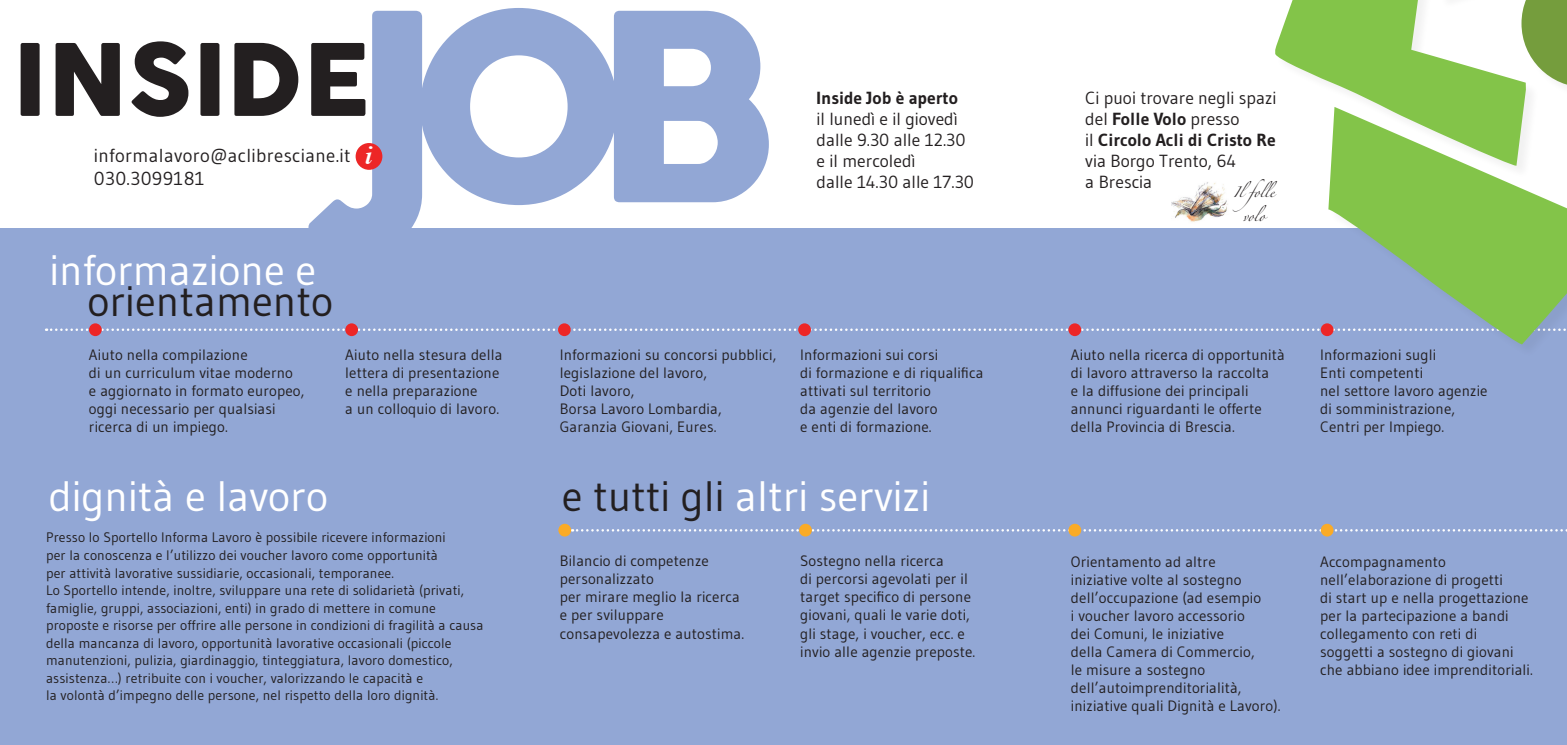
<style>
.page{position:relative;width:1567px;height:745px;background:#fff}
.page>*{position:absolute;margin:0;border:0;box-sizing:border-box;transform-origin:0 0}
.t1{font:257.62px "COCOGOOSE";color:#92a7d5}
.t2{font:98.12px "COCOGOOSE";color:#231f20}
.t3{font:42.5px "Gudea";color:#fff}
.t4{font:42.5px "Gudea";color:#231f20}
.t5{font:italic 700 25.88px "Times";color:#fff}
.t6{font:18.75px/22.5px "Gudea";letter-spacing:.02em;color:#231f20}
.t7{font:17.5px/21px "Gudea";color:#231f20}
.t8{font:700 17.5px "Gudea";color:#231f20}
.t9{font:15px/18px "Gudea";letter-spacing:.01em;color:#231f20}
.t10{font:13.75px/17.5px "Gudea";letter-spacing:.01em;color:#231f20}
.t11{font:9.62px "Zapfino";color:#231f20}
.s1{color:#231f20}
.s2{font-weight:700}
</style>
<div class="page">
<img style="left:1171px;top:182px;width:57px;height:40px">
<div style="left:0;top:228px;width:1566px;height:516px;background:#92a7d5"></div>
<svg style="left:46px;top:328px;width:1521px;height:3px"></svg>
<svg style="left:572px;top:528px;width:995px;height:3px"></svg>
<div style="left:1276px;top:0;width:290px;height:358px;background:#231f20;opacity:.06"></div>
<svg style="left:1328px;top:166px;width:238px;height:178px;fill:#83c449"></svg>
<svg style="left:1275px;top:0;width:291px;height:166px"></svg>
<div style="left:89px;top:323px;width:13px;height:13px;background:#ed2626;border-radius:50%"></div>
<div style="left:345px;top:323px;width:13px;height:13px;background:#ed2626;border-radius:50%"></div>
<div style="left:558px;top:323px;width:12px;height:13px;background:#ed2626;border-radius:50%"></div>
<div style="left:798px;top:323px;width:13px;height:13px;background:#ed2626;border-radius:50%"></div>
<div style="left:1068px;top:323px;width:13px;height:13px;background:#ed2626;border-radius:50%"></div>
<div style="left:1068px;top:523px;width:13px;height:13px;background:#faab27;border-radius:50%"></div>
<div style="left:1320px;top:323px;width:13px;height:13px;background:#ed2626;border-radius:50%"></div>
<div style="left:1320px;top:523px;width:13px;height:13px;background:#faab27;border-radius:50%"></div>
<div style="left:558px;top:523px;width:13px;height:13px;background:#faab27;border-radius:50%"></div>
<div style="left:799px;top:523px;width:12px;height:13px;background:#faab27;border-radius:50%"></div>
<div style="left:355px;top:143px;width:27px;height:27px;background:#ed2626;border-radius:50%"></div>
<h1 class="t1" style="left:327px;top:-86px;width:449px">JOB</h1>
<h2 class="t2" style="left:13px;top:6px;width:358px">INSIDE</h2>
<h3 class="t5" style="left:365px;top:131px;width:9px">i</h3>
<p class="t6" style="left:94px;top:144px;width:258px">informalavoro@aclibresciane.it<br>030.3099181</p>
<h3 class="t3" style="left:49px;top:243px;width:268px">informazione e</h3>
<h3 class="t4" style="left:87px;top:275px;width:247px">orientamento</h3>
<p class="t9" style="left:89px;top:345px;width:217px">Aiuto nella compilazione<br>di un curriculum vitae moderno<br>e aggiornato in formato europeo, oggi necessario per qualsiasi ricerca di un impiego.</p>
<p class="t9" style="left:345px;top:345px;width:159px">Aiuto nella stesura della lettera di presentazione e nella preparazione<br>a un colloquio di lavoro.</p>
<p class="t9" style="left:559px;top:345px;width:218px">Informazioni su concorsi pubblici, legislazione del lavoro,<br>Doti lavoro,<br>Borsa Lavoro Lombardia,<br>Garanzia Giovani, Eures.</p>
<p class="t8" style="left:816px;top:87px;width:143px">Inside Job è aperto</p>
<p class="t7" style="left:816px;top:108px;width:159px">il lunedì e il giovedì dalle 9.30 alle 12.30 e il mercoledì<br>dalle 14.30 alle 17.30</p>
<p class="t9" style="left:800px;top:345px;width:185px">Informazioni sui corsi<br>di formazione e di riqualifica attivati sul territorio<br>da agenzie del lavoro<br>e enti di formazione.</p>
<h3 class="t3" style="left:49px;top:470px;width:281px">dignità e lavoro</h3>
<h3 class="t3" style="left:562px;top:470px;width:370px"><span class="s1">e tutti gli</span> altri servizi</h3>
<p class="t10" style="left:46px;top:528px;width:439px">Presso lo Sportello Informa Lavoro è possibile ricevere informazioni<br>per la conoscenza e l’utilizzo dei voucher lavoro come opportunità<br>per attività lavorative sussidiarie, occasionali, temporanee.<br>Lo Sportello intende, inoltre, sviluppare una rete di solidarietà (privati, famiglie, gruppi, associazioni, enti) in grado di mettere in comune proposte e risorse per offrire alle persone in condizioni di fragilità a causa della mancanza di lavoro, opportunità lavorative occasionali (piccole manutenzioni, pulizia, giardinaggio, tinteggiatura, lavoro domestico, assistenza…) retribuite con i voucher, valorizzando le capacità e<br>la volontà d’impegno delle persone, nel rispetto della loro dignità.</p>
<p class="t9" style="left:559px;top:551px;width:186px">Bilancio di competenze personalizzato<br>per mirare meglio la ricerca e per sviluppare consapevolezza e autostima.</p>
<p class="t9" style="left:800px;top:551px;width:177px">Sostegno nella ricerca<br>di percorsi agevolati per il target specifico di persone giovani, quali le varie doti, gli stage, i voucher, ecc. e invio alle agenzie preposte.</p>
<p class="t7" style="left:1085px;top:87px;width:193px">Ci puoi trovare negli spazi del <span class="s2">Folle Volo</span> presso<br>il <span class="s2">Circolo Acli di Cristo Re </span>via Borgo Trento, 64<br>a Brescia</p>
<p class="t11" style="left:1232px;top:188px;width:49px">I lfo lle</p>
<p class="t11" style="left:1242px;top:211px;width:25px">volo</p>
<p class="t9" style="left:1070px;top:345px;width:215px">Aiuto nella ricerca di opportunità di lavoro attraverso la raccolta<br>e la diffusione dei principali annunci riguardanti le offerte della Provincia di Brescia.</p>
<p class="t9" style="left:1319px;top:345px;width:169px">Informazioni sugli<br>Enti competenti<br>nel settore lavoro agenzie di somministrazione,<br>Centri per lmpiego.</p>
<p class="t9" style="left:1070px;top:552px;width:211px">Orientamento ad altre<br>iniziative volte al sostegno dell’occupazione (ad esempio<br>i voucher lavoro accessorio<br>dei Comuni, le iniziative<br>della Camera di Commercio,<br>le misure a sostegno dell’autoimprenditorialità, iniziative quali Dignità e Lavoro).</p>
<p class="t9" style="left:1319px;top:552px;width:214px">Accompagnamento nell’elaborazione di progetti<br>di start up e nella progettazione per la partecipazione a bandi collegamento con reti di soggetti a sostegno di giovani che abbiano idee imprenditoriali.</p>
</div>
